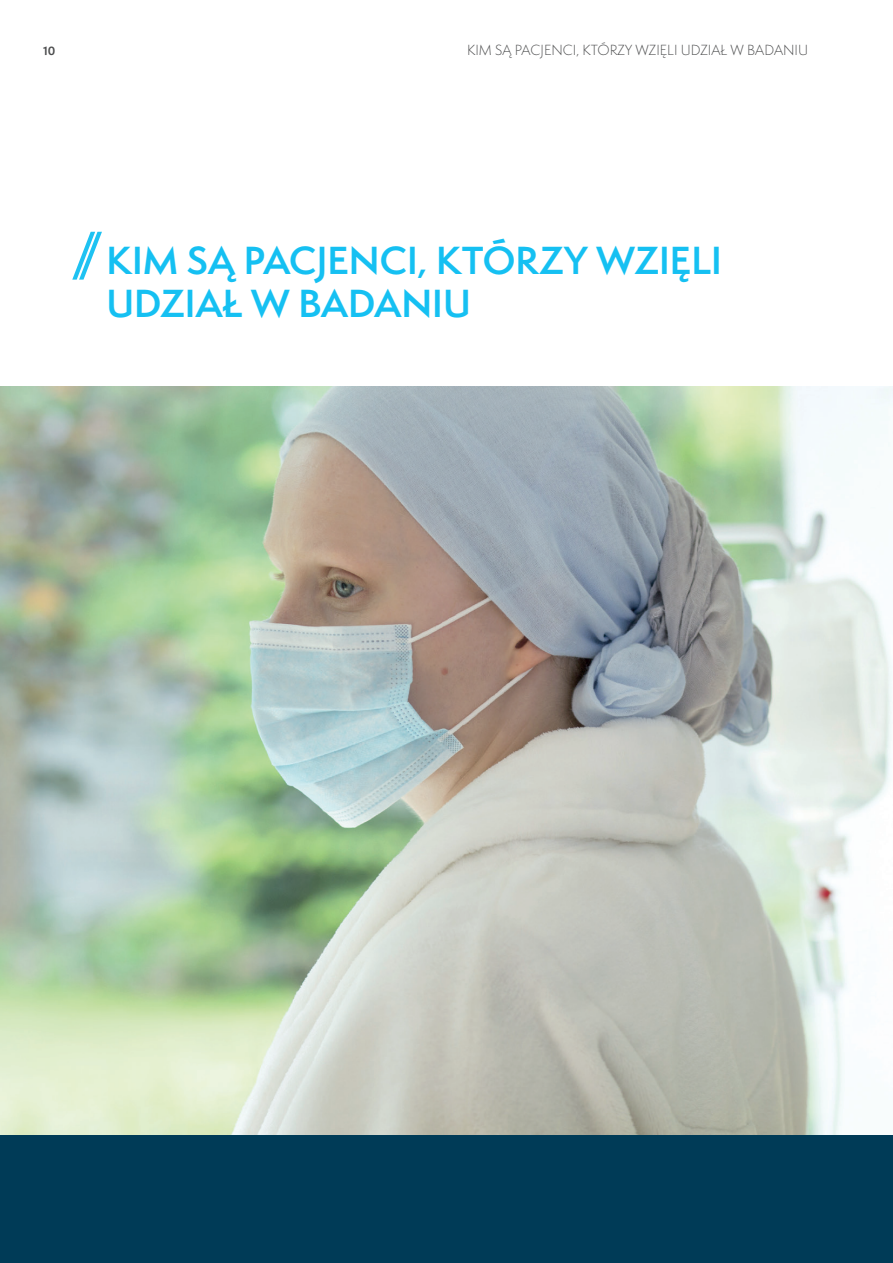
<style>
.page{position:relative;width:893px;height:1263px;background:#fff}
.page>*{position:absolute;margin:0;border:0;box-sizing:border-box;transform-origin:0 0}
.t1{font:600 36px/43.2px "Semplicita Pro";color:#15c0f2}
.t2{font:300 13.5px "Semplicita Pro";color:#4b4c4d}
.t3{font:700 11.1px "Semplicita Pro";color:#4b4c4d}
</style>
<div class="page">
<img style="left:0;top:387px;width:893px;height:748px">
<svg style="left:72px;top:232px;width:30px;height:48px"></svg>
<div style="left:0;top:1135px;width:893px;height:128px;background:#003b57"></div>
<p class="t3" style="left:43px;top:43px;width:14px">10</p>
<p class="t2" style="left:467px;top:41px;width:342px">KIM SĄ PACJENCI, KTÓRZY WZIĘLI UDZIAŁ W BADANIU</p>
<h1 class="t1" style="left:106px;top:238px;width:617px">KIM SĄ PACJENCI, KTÓRZY WZIĘLI<br>UDZIAŁ W BADANIU</h1>
</div>
